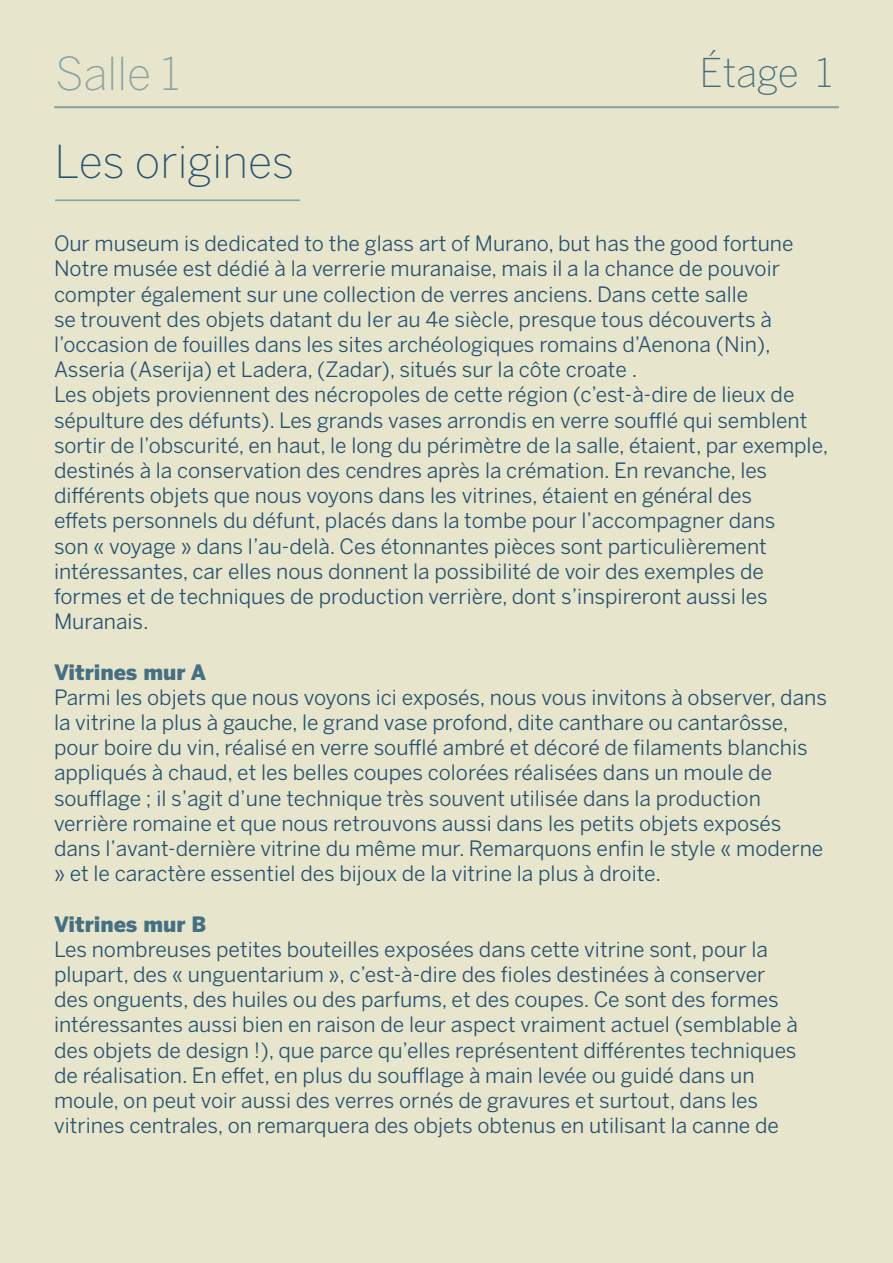
<style>
.page{position:relative;width:893px;height:1263px;background:#e7e5cb}
.page>*{position:absolute;margin:0;border:0;box-sizing:border-box;transform-origin:0 0}
.t1{font:200 45px "Benton Sans";color:#275170}
.t2{font:200 45px "Benton Sans";color:#8aa3a0}
.t3{font:200 39.45px "Benton Sans";letter-spacing:-.005em;color:#456f82}
.t4{font:21px/25.2px "Benton Sans";color:#275170}
.t5{font:900 21px "Benton Sans";color:#456f82}
</style>
<div class="page">
<hr style="left:54px;top:106px;width:785px;height:2px;background:#8aa3a0">
<hr style="left:55px;top:199px;width:245px;height:2px;background:#8aa3a0">
<p class="t2" style="left:55px;top:47px;width:126px">Salle 1</p>
<p class="t3" style="left:699px;top:49px;width:135px">Étage 1</p>
<p class="t1" style="left:55px;top:136px;width:241px">Les origines</p>
<p class="t4" style="left:54px;top:231px;width:741px">Our museum is dedicated to the glass art of Murano, but has the good fortune Notre musée est dédié à la verrerie muranaise, mais il a la chance de pouvoir compter également sur une collection de verres anciens. Dans cette salle<br>se trouvent des objets datant du Ier au 4e siècle, presque tous découverts à l’occasion de fouilles dans les sites archéologiques romains d’Aenona (Nin), Asseria (Aserija) et Ladera, (Zadar), situés sur la côte croate .</p>
<p class="t4" style="left:54px;top:382px;width:776px">Les objets proviennent des nécropoles de cette région (c’est-à-dire de lieux de sépulture des défunts). Les grands vases arrondis en verre soufflé qui semblent sortir de l’obscurité, en haut, le long du périmètre de la salle, étaient, par exemple, destinés à la conservation des cendres après la crémation. En revanche, les différents objets que nous voyons dans les vitrines, étaient en général des<br>effets personnels du défunt, placés dans la tombe pour l’accompagner dans<br>son « voyage » dans l’au-delà. Ces étonnantes pièces sont particulièrement intéressantes, car elles nous donnent la possibilité de voir des exemples de formes et de techniques de production verrière, dont s’inspireront aussi les Muranais.</p>
<p class="t5" style="left:54px;top:659px;width:154px">Vitrines mur A</p>
<p class="t4" style="left:54px;top:685px;width:774px">Parmi les objets que nous voyons ici exposés, nous vous invitons à observer, dans la vitrine la plus à gauche, le grand vase profond, dite canthare ou cantarôsse, pour boire du vin, réalisé en verre soufflé ambré et décoré de filaments blanchis appliqués à chaud, et les belles coupes colorées réalisées dans un moule de soufflage ; il s’agit d’une technique très souvent utilisée dans la production verrière romaine et que nous retrouvons aussi dans les petits objets exposés dans l’avant-dernière vitrine du même mur. Remarquons enfin le style « moderne » et le caractère essentiel des bijoux de la vitrine la plus à droite.</p>
<p class="t5" style="left:54px;top:911px;width:154px">Vitrines mur B</p>
<p class="t4" style="left:54px;top:937px;width:745px">Les nombreuses petites bouteilles exposées dans cette vitrine sont, pour la plupart, des « unguentarium », c’est-à-dire des fioles destinées à conserver des onguents, des huiles ou des parfums, et des coupes. Ce sont des formes intéressantes aussi bien en raison de leur aspect vraiment actuel (semblable à des objets de design !), que parce qu’elles représentent différentes techniques de réalisation. En effet, en plus du soufflage à main levée ou guidé dans un moule, on peut voir aussi des verres ornés de gravures et surtout, dans les vitrines centrales, on remarquera des objets obtenus en utilisant la canne de</p>
</div>
